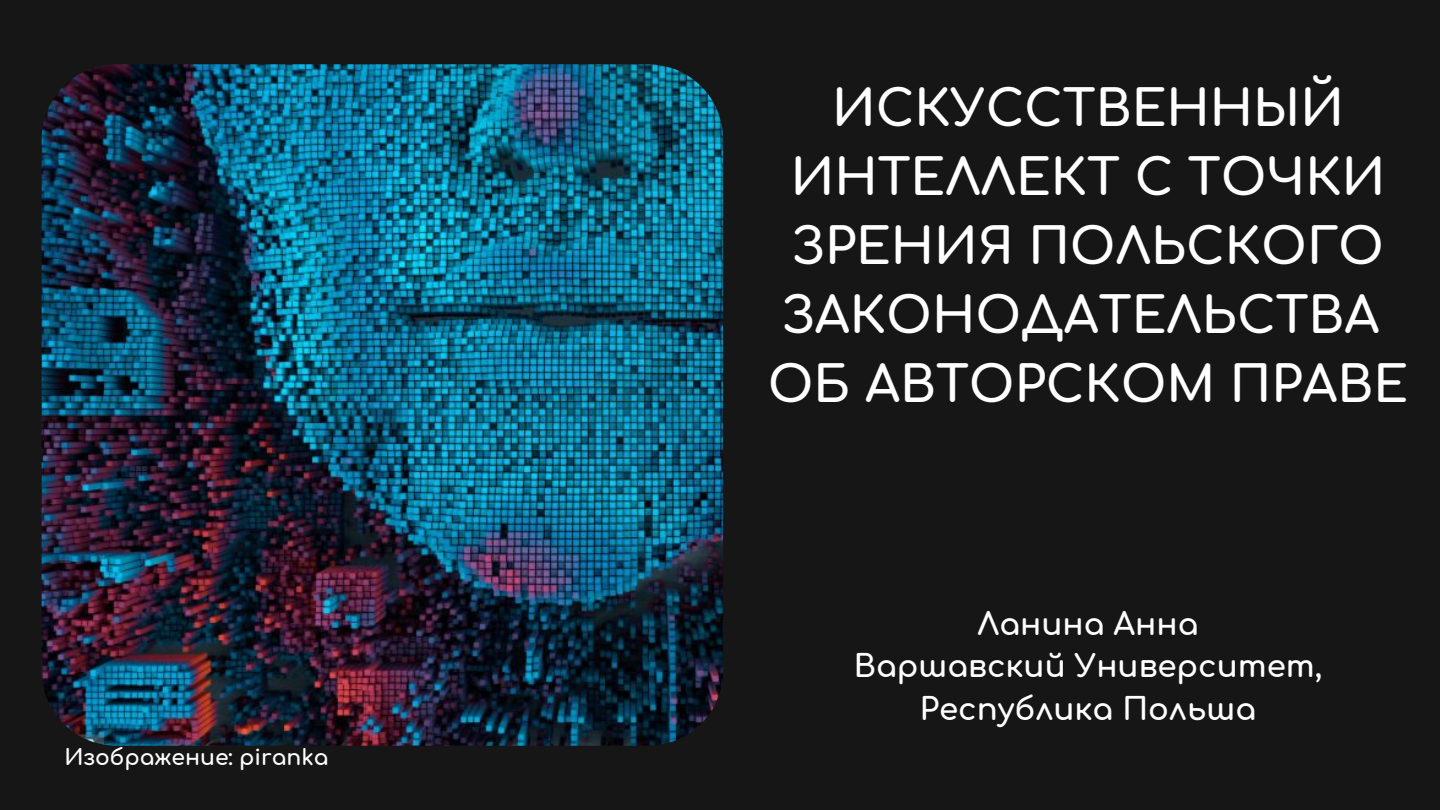
<style>
.page{position:relative;width:1440px;height:810px;background:#171616}
.page>*{position:absolute;margin:0;border:0;box-sizing:border-box;transform-origin:0 0}
.t1{font:700 49.7px/69px "Comfortaa";color:#fff;text-align:center}
.t2{font:700 30.8px/42.8px "Comfortaa";color:#fff;text-align:center}
.t3{font:700 21.8px "Comfortaa";color:#fff}
</style>
<div class="page">
<img style="left:42px;top:64px;width:681px;height:682px;border-radius:75px">
<p class="t3" style="left:64px;top:746px;width:266px">Изображение: piranka</p>
<p class="t1" style="left:782px;top:76px;width:605px">ИСКУССТВЕННЫЙ<br>ИНТЕЛЛЕКТ С ТОЧКИ<br>ЗРЕНИЯ ПОЛЬСКОГО<br>ЗАКОНОДАТЕЛЬСТВА</p>
<p class="t1" style="left:768px;top:352px;width:642px">ОБ АВТОРСКОМ ПРАВЕ</p>
<p class="t2" style="left:977px;top:603px;width:223px">Ланина Анна</p>
<p class="t2" style="left:854px;top:646px;width:470px">Варшавский Университет,<br>Республика Польша</p>
</div>
